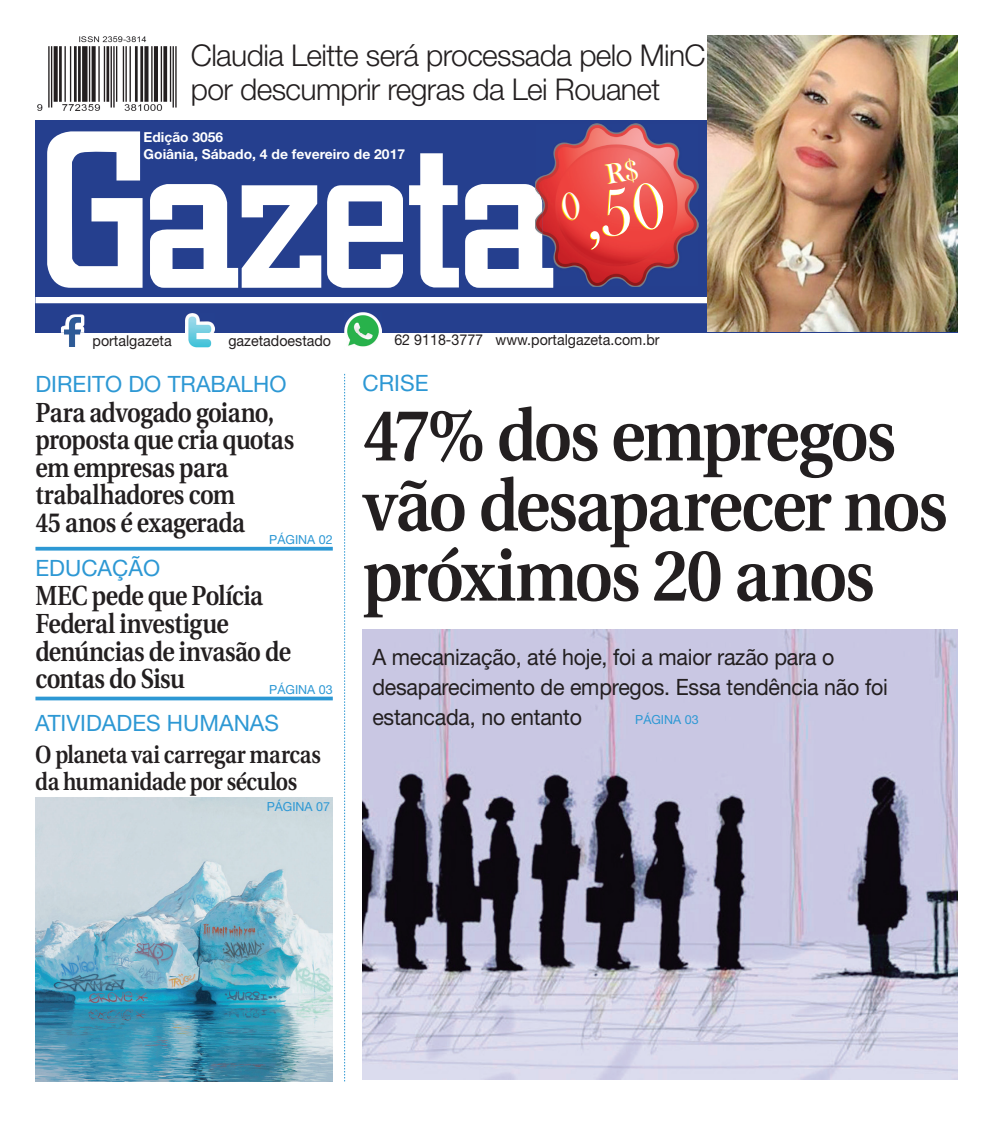
<style>
.page{position:relative;width:993px;height:1124px;background:#fff}
.page>*{position:absolute;margin:0;border:0;box-sizing:border-box;transform-origin:0 0}
.t1{font:600 72.88px/70px "Utopia";letter-spacing:-.035em;color:#231f20;scale:.91 1}
.t2{font:68.25px "Bask Old Face";color:#fff}
.t3{font:300 30px/33.8px "Helvetica Neue";letter-spacing:-.02em;color:#231f20}
.t4{font:600 27.5px/27.5px "Utopia";letter-spacing:-.025em;color:#231f20;scale:.86 1}
.t5{font:600 24.75px/27.5px "Utopia";letter-spacing:-.02em;color:#231f20;scale:.86 1}
.t6{font:22.5px/30px "Helvetica Neue";letter-spacing:-.01em;color:#231f20;scale:.95 1}
.t7{font:22.5px "Helvetica Neue";color:#2d98d4}
.t8{font:15px "Helvetica Neue";color:#231f20;scale:.95 1}
.t9{font:700 13.75px/16.5px "Helvetica Neue";color:#fff}
.t10{font:12.5px "Helvetica Neue";color:#2d98d4}
</style>
<div class="page">
<div style="left:35px;top:120px;width:922px;height:212px;background:#253f8e"></div>
<svg style="left:47px;top:131px;width:95px;height:157px"></svg>
<svg style="left:465px;top:184px;width:88px;height:104px"></svg>
<svg style="left:150px;top:184px;width:171px;height:104px"></svg>
<svg style="left:327px;top:185px;width:76px;height:103px"></svg>
<svg style="left:409px;top:153px;width:50px;height:134px"></svg>
<div style="left:35px;top:297px;width:922px;height:6px;background:#fff"></div>
<img style="left:61px;top:314px;width:23px;height:33px">
<img style="left:65px;top:318px;width:16px;height:28px">
<img style="left:185px;top:313px;width:29px;height:35px">
<img style="left:344px;top:312px;width:37px;height:35px">
<img style="left:37px;top:36px;width:139px;height:75px">
<svg style="left:344px;top:374px;width:1px;height:707px"></svg>
<svg style="left:35px;top:546px;width:298px;height:4px"></svg>
<svg style="left:35px;top:696px;width:298px;height:4px"></svg>
<img style="left:707px;top:35px;width:250px;height:297px">
<img style="left:535px;top:123px;width:163px;height:164px">
<img style="left:535px;top:188px;width:18px;height:99px">
<img style="left:362px;top:629px;width:595px;height:450px">
<img style="left:35px;top:797px;width:298px;height:284px">
<svg style="left:605px;top:157px;width:34px;height:27px"></svg>
<p class="t3" style="left:191px;top:42px;width:516px">Claudia Leitte será processada pelo MinC por descumprir regras da Lei Rouanet</p>
<p class="t9" style="left:144px;top:130px;width:263px">Edição 3056<br>Goiânia, Sábado, 4 de fevereiro de 2017</p>
<h2 class="t2" style="left:558px;top:193px;width:104px;rotate:-10deg"><sup>0</sup>,50</h2>
<p class="t8" style="left:92px;top:335px;width:85px">portalgazeta</p>
<p class="t8" style="left:228px;top:335px;width:110px">gazetadoestado</p>
<p class="t8" style="left:394px;top:335px;width:280px">62 9118-3777 www.portalgazeta.com.br</p>
<p class="t7" style="left:35px;top:376px;width:252px">DIREITO DO TRABALHO</p>
<p class="t4" style="left:35px;top:401px;width:302px">Para advogado goiano, proposta que cria quotas em empresas para trabalhadores com<br>45 anos é exagerada</p>
<p class="t10" style="left:269px;top:535px;width:65px">PÁGINA 02</p>
<p class="t7" style="left:35px;top:560px;width:126px">EDUCAÇÃO</p>
<p class="t4" style="left:35px;top:584px;width:298px">MEC pede que Polícia<br>Federal investigue denúncias de invasão de contas do Sisu</p>
<p class="t10" style="left:269px;top:685px;width:65px">PÁGINA 03</p>
<p class="t7" style="left:35px;top:714px;width:245px">ATIVIDADES HUMANAS</p>
<p class="t5" style="left:35px;top:742px;width:333px">O planeta vai carregar marcas da humanidade por séculos</p>
<p class="t10" style="left:266px;top:802px;width:65px">PÁGINA 07</p>
<p class="t7" style="left:362px;top:374px;width:67px">CRISE</p>
<h1 class="t1" style="left:362px;top:407px;width:644px">47% dos empregos vão desaparecer nos próximos 20 anos</h1>
<p class="t6" style="left:372px;top:644px;width:544px">A mecanização, até hoje, foi a maior razão para o desaparecimento de empregos. Essa tendência não foi estancada, no entanto</p>
<p class="t10" style="left:635px;top:714px;width:65px">PÁGINA 03</p>
</div>
